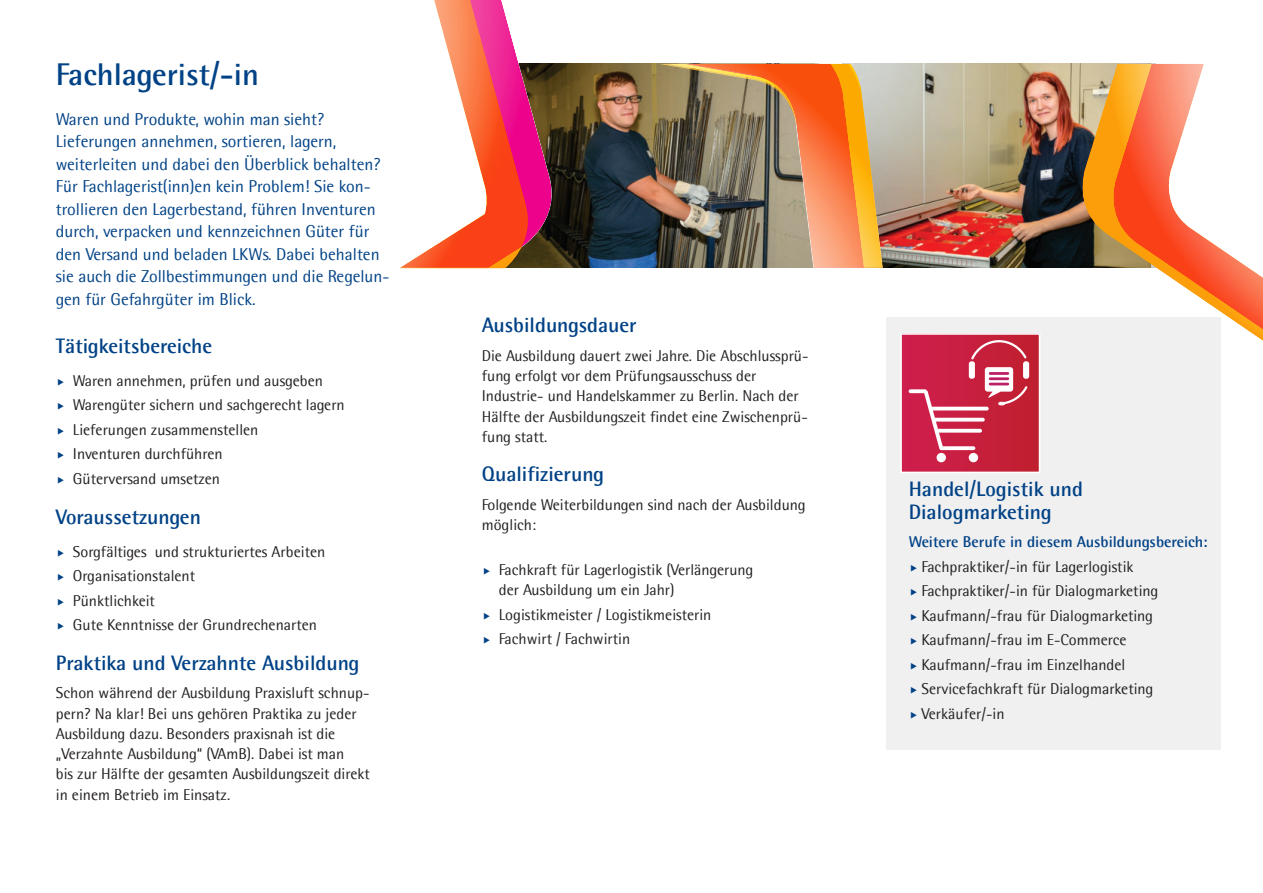
<style>
.page{position:relative;width:1263px;height:893px;background:#fff}
.page>*{position:absolute;margin:0;border:0;box-sizing:border-box;transform-origin:0 0}
.t1{font:700 31.5px "Agfa Rotis Semisans";color:#014286}
.t2{font:700 21px/22.5px "Agfa Rotis Semisans";color:#014286}
.t3{font:17.25px/22.5px "Agfa Rotis Semisans";color:#014286}
.t4{font:15.75px/24.5px "Agfa Rotis Semisans";color:#231f20}
.t5{font:700 15.75px "Agfa Rotis Semisans";color:#014286}
</style>
<div class="page">
<img style="left:562px;top:64px;width:86px;height:204px">
<img style="left:898px;top:64px;width:174px;height:204px">
<svg style="left:400px;top:0;width:162px;height:268px"></svg>
<svg style="left:1072px;top:64px;width:10px;height:254px"></svg>
<svg style="left:1082px;top:64px;width:181px;height:277px"></svg>
<img style="left:648px;top:64px;width:250px;height:204px">
<svg style="left:656px;top:64px;width:10px;height:204px;background:#786246"></svg>
<img style="left:666px;top:64px;width:217px;height:204px">
<div style="left:885px;top:318px;width:335px;height:432px;background:#f0f0f1"></div>
<div style="left:901px;top:334px;width:138px;height:138px;background:linear-gradient(to right,#cf1f4f,#c0202f)"></div>
<svg style="left:909px;top:340px;width:120px;height:122px;background:#cf3e5b"></svg>
<div style="left:900px;top:333px;width:140px;height:140px;border:2px solid #fff"></div>
<h1 class="t1" style="left:56px;top:61px;width:205px">Fachlagerist/-in</h1>
<p class="t3" style="left:56px;top:109px;width:335px">Waren und Produkte, wohin man sieht?<br>Lieferungen annehmen, sortieren, lagern, weiterleiten und dabei den Überblick behalten?<br>Für Fachlagerist(inn)en kein Problem! Sie kon&shy;trollieren den Lagerbestand, führen Inventuren durch, verpacken und kennzeichnen Güter für den Versand und beladen LKWs. Dabei behalten sie auch die Zollbestimmungen und die Regelun&shy;gen für Gefahrgüter im Blick.</p>
<h2 class="t2" style="left:56px;top:336px;width:158px">Tätigkeitsbereiche</h2>
<p class="t4" style="left:73px;top:369px;width:273px">Waren annehmen, prüfen und ausgeben<br>Warengüter sichern und sachgerecht lagern<br>Lieferungen zusammenstellen<br>Inventuren durchführen<br>Güterversand umsetzen</p>
<h2 class="t2" style="left:56px;top:506px;width:147px">Voraussetzungen</h2>
<p class="t4" style="left:73px;top:540px;width:254px">Sorgfältiges und strukturiertes Arbeiten<br>Organisationstalent<br>Pünktlichkeit<br>Gute Kenntnisse der Grundrechenarten</p>
<h2 class="t2" style="left:56px;top:652px;width:305px">Praktika und Verzahnte Ausbildung</h2>
<p class="t4" style="left:56px;top:684px;width:315px;line-height:20.2px">Schon während der Ausbildung Praxisluft schnup&shy;pern? Na klar! Bei uns gehören Praktika zu jeder Ausbildung dazu. Besonders praxisnah ist die „Verzahnte Ausbildung“ (VAmB). Dabei ist man<br>bis zur Hälfte der gesamten Ausbildungszeit direkt in einem Betrieb im Einsatz.</p>
<h2 class="t2" style="left:482px;top:315px;width:156px">Ausbildungsdauer</h2>
<p class="t4" style="left:482px;top:346px;width:328px;line-height:20.2px">Die Ausbildung dauert zwei Jahre. Die Abschlussprü&shy;fung erfolgt vor dem Prüfungsausschuss der Industrie- und Handelskammer zu Berlin. Nach der Hälfte der Ausbildungszeit findet eine Zwischenprü&shy;fung statt.</p>
<h2 class="t2" style="left:482px;top:464px;width:124px">Qualifizierung</h2>
<p class="t4" style="left:482px;top:495px;width:325px;line-height:20.2px">Folgende Weiterbildungen sind nach der Ausbildung möglich:</p>
<p class="t4" style="left:499px;top:560px;width:256px;line-height:20.2px">Fachkraft für Lagerlogistik (Verlängerung der Ausbildung um ein Jahr)</p>
<p class="t4" style="left:499px;top:603px;width:214px">Logistikmeister / Logistikmeisterin<br>Fachwirt / Fachwirtin</p>
<h2 class="t2" style="left:909px;top:479px;width:176px">Handel/Logistik und<br>Dialogmarketing</h2>
<p class="t5" style="left:909px;top:535px;width:300px">Weitere Berufe in diesem Ausbildungsbereich:</p>
<p class="t4" style="left:921px;top:555px;width:238px">Fachpraktiker/-in für Lagerlogistik Fachpraktiker/-in für Dialogmarketing Kaufmann/-frau für Dialogmarketing Kaufmann/-frau im E-Commerce Kaufmann/-frau im Einzelhandel Servicefachkraft für Dialogmarketing Verkäufer/-in</p>
</div>
